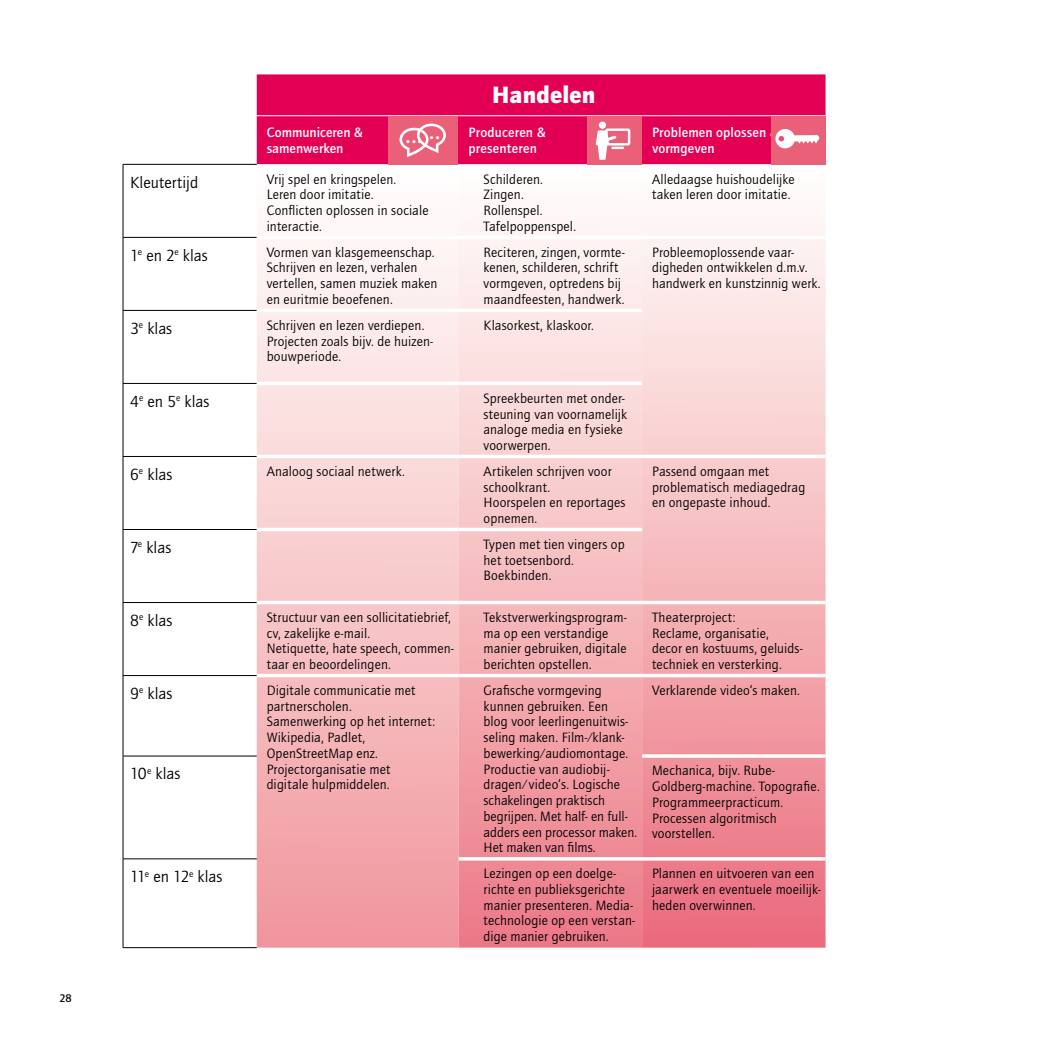
<style>
.page{position:relative;width:1042px;height:1042px;background:#fff}
.page>*{position:absolute;margin:0;border:0;box-sizing:border-box;transform-origin:0 0}
.t1{font:900 24.5px "Quay Itc T";letter-spacing:.005em;color:#fff}
.t2{font:700 19.25px "Bodoni BT";color:#fff}
.t3{font:16.62px "Quay Itc T";letter-spacing:.005em;color:#000}
.t4{font:14px/15.8px "Quay Itc T";letter-spacing:.01em;color:#000}
.t5{font:700 14px/15.8px "Quay Itc T";letter-spacing:.01em;color:#fff}
.t6{font:700 11.38px "Quay Itc T";color:#000}
</style>
<div class="page">
<div style="left:257px;top:74px;width:568px;height:90px;background:#e30054"></div>
<svg style="left:257px;top:164px;width:202px;height:783px"></svg>
<svg style="left:459px;top:164px;width:183px;height:783px"></svg>
<svg style="left:642px;top:164px;width:183px;height:783px"></svg>
<hr style="left:123px;top:164px;width:134px;height:1px;background:#000">
<hr style="left:123px;top:165px;width:1px;height:72px;background:#000">
<hr style="left:123px;top:237px;width:134px;height:1px;background:#000">
<hr style="left:123px;top:238px;width:1px;height:72px;background:#000">
<hr style="left:123px;top:310px;width:134px;height:1px;background:#000">
<hr style="left:123px;top:311px;width:1px;height:72px;background:#000">
<hr style="left:123px;top:383px;width:134px;height:1px;background:#000">
<hr style="left:123px;top:384px;width:1px;height:72px;background:#000">
<hr style="left:123px;top:456px;width:134px;height:1px;background:#000">
<hr style="left:123px;top:457px;width:1px;height:72px;background:#000">
<hr style="left:123px;top:529px;width:134px;height:1px;background:#000">
<hr style="left:123px;top:530px;width:1px;height:72px;background:#000">
<hr style="left:123px;top:602px;width:134px;height:1px;background:#000">
<hr style="left:123px;top:603px;width:1px;height:72px;background:#000">
<hr style="left:123px;top:675px;width:134px;height:1px;background:#000">
<hr style="left:123px;top:676px;width:1px;height:80px;background:#000">
<hr style="left:123px;top:756px;width:134px;height:1px;background:#000">
<hr style="left:123px;top:756px;width:1px;height:102px;background:#000">
<hr style="left:123px;top:858px;width:134px;height:1px;background:#000">
<hr style="left:123px;top:859px;width:1px;height:88px;background:#000">
<hr style="left:123px;top:947px;width:134px;height:1px;background:#000">
<hr style="left:257px;top:115px;width:202px;height:1px;background:#fff">
<hr style="left:459px;top:115px;width:183px;height:1px;background:#fff">
<hr style="left:642px;top:115px;width:183px;height:1px;background:#fff">
<hr style="left:257px;top:236px;width:202px;height:3px;background:#fff">
<hr style="left:459px;top:236px;width:183px;height:3px;background:#fff">
<hr style="left:642px;top:236px;width:183px;height:3px;background:#fff">
<hr style="left:257px;top:309px;width:202px;height:3px;background:#fff">
<hr style="left:459px;top:309px;width:183px;height:3px;background:#fff">
<hr style="left:257px;top:382px;width:202px;height:3px;background:#fff">
<hr style="left:459px;top:382px;width:183px;height:3px;background:#fff">
<hr style="left:257px;top:455px;width:202px;height:3px;background:#fff">
<hr style="left:257px;top:528px;width:202px;height:3px;background:#fff">
<hr style="left:257px;top:601px;width:202px;height:3px;background:#fff">
<hr style="left:257px;top:674px;width:202px;height:3px;background:#fff">
<hr style="left:459px;top:455px;width:183px;height:3px;background:#fff">
<hr style="left:642px;top:455px;width:183px;height:3px;background:#fff">
<hr style="left:459px;top:528px;width:183px;height:3px;background:#fff">
<hr style="left:459px;top:601px;width:183px;height:3px;background:#fff">
<hr style="left:642px;top:601px;width:183px;height:3px;background:#fff">
<hr style="left:459px;top:674px;width:183px;height:3px;background:#fff">
<hr style="left:642px;top:674px;width:183px;height:3px;background:#fff">
<svg style="left:642px;top:754px;width:183px;height:4px"></svg>
<hr style="left:459px;top:857px;width:183px;height:3px;background:#fff">
<hr style="left:642px;top:857px;width:183px;height:3px;background:#fff">
<div style="left:388px;top:116px;width:70px;height:48px;background:#e96078"></div>
<div style="left:587px;top:116px;width:55px;height:48px;background:#e96078"></div>
<div style="left:771px;top:116px;width:54px;height:48px;background:#e96078"></div>
<svg style="left:399px;top:123px;width:47px;height:34px"></svg>
<div style="left:605px;top:128px;width:25px;height:18px;border:2px solid #fff"></div>
<div style="left:599px;top:122px;width:7px;height:7px;background:#fff;border-radius:50%"></div>
<svg style="left:596px;top:130px;width:27px;height:30px"></svg>
<svg style="left:775px;top:129px;width:44px;height:19px"></svg>
<p class="t6" style="left:59px;top:992px;width:14px">28</p>
<h1 class="t1" style="left:492px;top:81px;width:105px">Handelen</h1>
<p class="t5" style="left:267px;top:124px;width:98px">Communiceren &amp; samenwerken</p>
<p class="t5" style="left:469px;top:124px;width:78px">Produceren &amp; presenteren</p>
<p class="t5" style="left:652px;top:124px;width:128px">Problemen oplossen &amp; vormgeven</p>
<h2 class="t2" style="left:405px;top:125px;width:37px">... ..</h2>
<p class="t3" style="left:130px;top:173px;width:70px">Kleutertijd</p>
<p class="t4" style="left:267px;top:171px;width:163px">Vrij spel en kringspelen.<br>Leren door imitatie.<br>Conflicten oplossen in sociale interactie.</p>
<p class="t4" style="left:483px;top:171px;width:94px">Schilderen.<br>Zingen.<br>Rollenspel.<br>Tafelpoppenspel.</p>
<p class="t4" style="left:652px;top:171px;width:144px">Alledaagse huishoudelijke taken leren door imitatie.</p>
<p class="t3" style="left:130px;top:246px;width:79px">1<sup>e</sup> en 2<sup>e</sup> klas</p>
<p class="t4" style="left:267px;top:244px;width:172px">Vormen van klasgemeenschap.<br>Schrijven en lezen, verhalen vertellen, samen muziek maken en euritmie beoefenen.</p>
<p class="t4" style="left:483px;top:244px;width:143px">Reciteren, zingen, vormte&shy;kenen, schilderen, schrift vormgeven, optredens bij maandfeesten, handwerk.</p>
<p class="t4" style="left:652px;top:244px;width:170px">Probleemoplossende vaar&shy;digheden ontwikkelen d.m.v. handwerk en kunstzinnig werk.</p>
<p class="t3" style="left:130px;top:319px;width:44px">3<sup>e</sup> klas</p>
<p class="t4" style="left:267px;top:317px;width:168px">Schrijven en lezen verdiepen.<br>Projecten zoals bijv. de huizen&shy;bouwperiode.</p>
<p class="t4" style="left:483px;top:317px;width:112px">Klasorkest, klaskoor.</p>
<p class="t3" style="left:130px;top:392px;width:81px">4<sup>e</sup> en 5<sup>e</sup> klas</p>
<p class="t4" style="left:483px;top:390px;width:145px">Spreekbeurten met onder&shy;steuning van voornamelijk analoge media en fysieke voorwerpen.</p>
<p class="t3" style="left:130px;top:465px;width:44px">6<sup>e</sup> klas</p>
<p class="t4" style="left:267px;top:463px;width:140px">Analoog sociaal netwerk.</p>
<p class="t4" style="left:483px;top:463px;width:143px">Artikelen schrijven voor schoolkrant.<br>Hoorspelen en reportages opnemen.</p>
<p class="t4" style="left:652px;top:463px;width:155px">Passend omgaan met problematisch mediagedrag en ongepaste inhoud.</p>
<p class="t3" style="left:130px;top:538px;width:43px">7<sup>e</sup> klas</p>
<p class="t4" style="left:483px;top:536px;width:143px">Typen met tien vingers op het toetsenbord.<br>Boekbinden.</p>
<p class="t3" style="left:130px;top:611px;width:44px">8<sup>e</sup> klas</p>
<p class="t4" style="left:267px;top:609px;width:189px">Structuur van een sollicitatiebrief, cv, zakelijke e-mail.<br>Netiquette, hate speech, commen&shy;taar en beoordelingen.</p>
<p class="t4" style="left:483px;top:609px;width:145px">Tekstverwerkingsprogram&shy;ma op een verstandige manier gebruiken, digitale berichten opstellen.</p>
<p class="t4" style="left:652px;top:609px;width:152px">Theaterproject:<br>Reclame, organisatie,<br>decor en kostuums, geluids&shy;techniek en versterking.</p>
<p class="t3" style="left:130px;top:684px;width:44px">9<sup>e</sup> klas</p>
<p class="t4" style="left:267px;top:682px;width:170px">Digitale communicatie met partnerscholen.<br>Samenwerking op het internet:<br>Wikipedia, Padlet,<br>OpenStreetMap enz.<br>Projectorganisatie met digitale hulpmiddelen.</p>
<p class="t4" style="left:483px;top:682px;width:155px">Grafische vormgeving kunnen gebruiken. Een<br>blog voor leerlingenuitwis&shy;seling maken. Film- ⁄ klank&shy;bewerking ⁄ audiomontage.<br>Productie van audiobij&shy;dragen ⁄ video‘s. Logische schakelingen praktisch begrijpen. Met half- en full&shy;adders een processor maken.<br>Het maken van films.</p>
<p class="t4" style="left:652px;top:682px;width:149px">Verklarende video‘s maken.</p>
<p class="t3" style="left:130px;top:764px;width:52px">10<sup>e</sup> klas</p>
<p class="t4" style="left:652px;top:762px;width:169px">Mechanica, bijv. Rube-<br>Goldberg-machine. Topografie.<br>Programmeerpracticum.<br>Processen algoritmisch voorstellen.</p>
<p class="t3" style="left:130px;top:867px;width:94px">11<sup>e</sup> en 12<sup>e</sup> klas</p>
<p class="t4" style="left:483px;top:865px;width:153px">Lezingen op een doelge&shy;richte en publieksgerichte manier presenteren. Media&shy;technologie op een verstan&shy;dige manier gebruiken.</p>
<p class="t4" style="left:652px;top:865px;width:170px">Plannen en uitvoeren van een jaarwerk en eventuele moeilijk&shy;heden overwinnen.</p>
</div>
